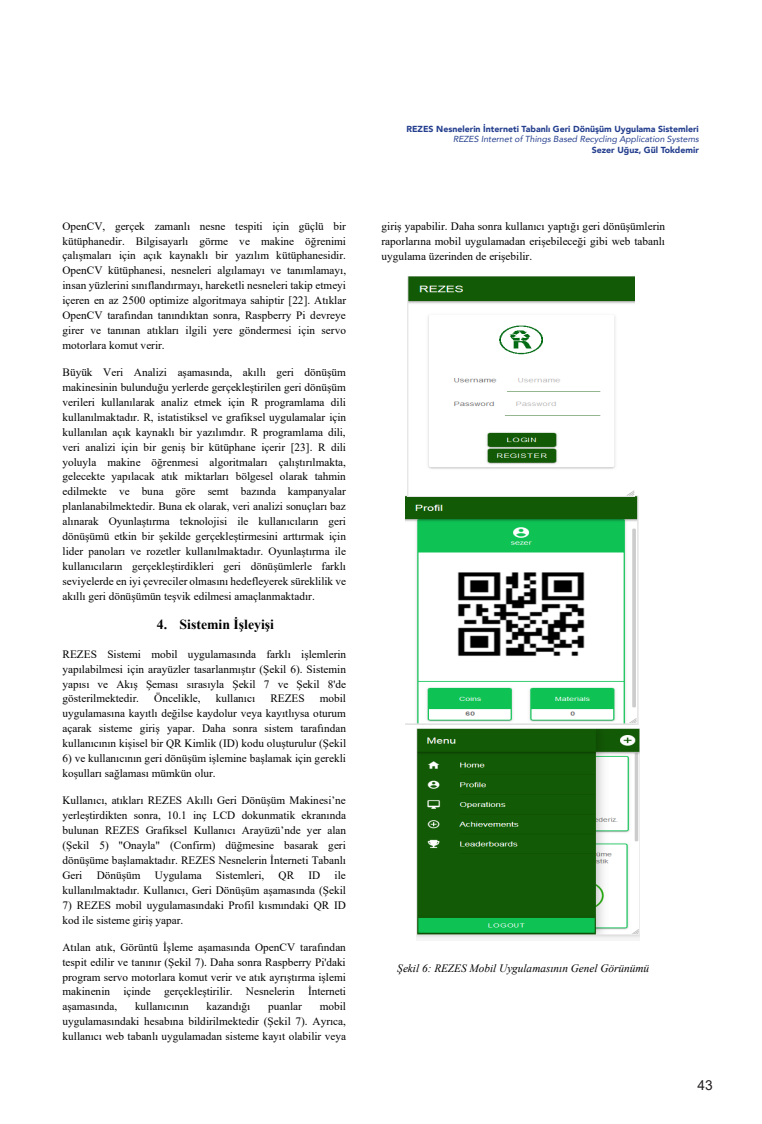
<style>
.page{position:relative;width:762px;height:1124px;background:#fff}
.page>*{position:absolute;margin:0;border:0;box-sizing:border-box;transform-origin:0 0}
.t1{font:700 13.75px "Times New Roman";color:#000}
.t2{font:13.75px "Arial";color:#231f20}
.t3{font:11.25px/14.9px "Times New Roman";color:#000;text-align:justify}
.t4{font:italic 11.25px "Times New Roman";color:#000}
.t5{font:900 8.75px "Avenir";color:#253f8e}
.t6{font:italic 8.75px "Avenir";color:#253f8e}
</style>
<div class="page">
<img style="left:416px;top:728px;width:223px;height:211px">
<img style="left:406px;top:495px;width:233px;height:229px">
<img style="left:408px;top:277px;width:227px;height:219px">
<p class="t3" style="left:63px;top:218px;width:285px">OpenCV, gerçek zamanlı nesne tespiti için güçlü bir kütüphanedir. Bilgisayarlı görme ve makine öğrenimi çalışmaları için açık kaynaklı bir yazılım kütüphanesidir.<br>OpenCV kütüphanesi, nesneleri algılamayı ve tanımlamayı, insan yüzlerini sınıflandırmayı, hareketli nesneleri takip etmeyi içeren en az 2500 optimize algoritmaya sahiptir [22]. Atıklar OpenCV tarafından tanındıktan sonra, Raspberry Pi devreye girer ve tanınan atıkları ilgili yere göndermesi için servo motorlara komut verir.</p>
<p class="t3" style="left:63px;top:364px;width:285px">Büyük Veri Analizi aşamasında, akıllı geri dönüşüm makinesinin bulunduğu yerlerde gerçekleştirilen geri dönüşüm verileri kullanılarak analiz etmek için R programlama dili kullanılmaktadır. R, istatistiksel ve grafiksel uygulamalar için kullanılan açık kaynaklı bir yazılımdır. R programlama dili, veri analizi için bir geniş bir kütüphane içerir [23]. R dili yoluyla makine öğrenmesi algoritmaları çalıştırılmakta, gelecekte yapılacak atık miktarları bölgesel olarak tahmin edilmekte ve buna göre semt bazında kampanyalar planlanabilmektedir. Buna ek olarak, veri analizi sonuçları baz alınarak Oyunlaştırma teknolojisi ile kullanıcıların geri dönüşümü etkin bir şekilde gerçekleştirmesini arttırmak için lider panoları ve rozetler kullanılmaktadır. Oyunlaştırma ile kullanıcıların gerçekleştirdikleri geri dönüşümlerle farklı seviyelerde en iyi çevreciler olmasını hedefleyerek süreklilik ve akıllı geri dönüşümün teşvik edilmesi amaçlanmaktadır.</p>
<p class="t1" style="left:157px;top:614px;width:119px">4. Sistemin İşleyişi</p>
<p class="t3" style="left:63px;top:646px;width:285px">REZES Sistemi mobil uygulamasında farklı işlemlerin yapılabilmesi için arayüzler tasarlanmıştır (Şekil 6). Sistemin yapısı ve Akış Şeması sırasıyla Şekil 7 ve Şekil 8'de gösterilmektedir.</p>
<p class="t3" style="left:154px;top:690px;width:48px">Öncelikle,</p>
<p class="t3" style="left:216px;top:690px;width:41px">kullanıcı</p>
<p class="t3" style="left:270px;top:690px;width:36px">REZES</p>
<p class="t3" style="left:63px;top:690px;width:285px;text-indent:257px">mobil uygulamasına kayıtlı değilse kaydolur veya kayıtlıysa oturum açarak sisteme giriş yapar. Daha sonra sistem tarafından kullanıcının kişisel bir QR Kimlik (ID) kodu oluşturulur (Şekil</p>
<p class="t3" style="left:63px;top:750px;width:285px">6) ve kullanıcının geri dönüşüm işlemine başlamak için gerekli koşulları sağlaması mümkün olur.</p>
<p class="t3" style="left:63px;top:792px;width:285px">Kullanıcı, atıkları REZES Akıllı Geri Dönüşüm Makinesi’ne yerleştirdikten sonra, 10.1 inç LCD dokunmatik ekranında bulunan REZES Grafiksel Kullanıcı Arayüzü’nde yer alan (Şekil 5) "Onayla" (Confirm) düğmesine basarak geri dönüşüme başlamaktadır. REZES Nesnelerin İnterneti Tabanlı Geri</p>
<p class="t3" style="left:63px;top:866px;width:285px;text-align:right">ile<br>kullanılmaktadır. Kullanıcı, Geri Dönüşüm aşamasında (Şekil</p>
<p class="t3" style="left:63px;top:896px;width:285px">7) REZES mobil uygulamasındaki Profil kısmındaki QR ID kod ile sisteme giriş yapar.</p>
<p class="t3" style="left:63px;top:938px;width:285px">Atılan atık, Görüntü İşleme aşamasında OpenCV tarafından tespit edilir ve tanınır (Şekil 7). Daha sonra Raspberry Pi'daki program servo motorlara komut verir ve atık ayrıştırma işlemi makinenin içinde gerçekleştirilir. Nesnelerin İnterneti aşamasında,</p>
<p class="t3" style="left:97px;top:866px;width:45px">Dönüşüm</p>
<p class="t3" style="left:155px;top:866px;width:48px">Uygulama</p>
<p class="t3" style="left:216px;top:866px;width:50px">Sistemleri,</p>
<p class="t3" style="left:279px;top:866px;width:17px">QR</p>
<p class="t3" style="left:308px;top:866px;width:13px">ID</p>
<p class="t3" style="left:63px;top:998px;width:285px;text-indent:257px">mobil uygulamasındaki hesabına bildirilmektedir (Şekil 7). Ayrıca, kullanıcı web tabanlı uygulamadan sisteme kayıt olabilir veya</p>
<p class="t3" style="left:135px;top:998px;width:55px">kullanıcının</p>
<p class="t3" style="left:207px;top:998px;width:45px">kazandığı</p>
<p class="t3" style="left:268px;top:998px;width:35px">puanlar</p>
<p class="t5" style="left:406px;top:121px;width:294px">REZES Nesnelerin İnterneti Tabanlı Geri Dönüşüm Uygulama Sistemleri</p>
<p class="t6" style="left:453px;top:134px;width:247px">REZES Internet of Things Based Recycling Application Systems</p>
<p class="t5" style="left:592px;top:142px;width:109px">Sezer Uğuz, Gül Tokdemir</p>
<p class="t3" style="left:381px;top:218px;width:285px">giriş yapabilir. Daha sonra kullanıcı yaptığı geri dönüşümlerin raporlarına mobil uygulamadan erişebileceği gibi web tabanlı uygulama üzerinden de erişebilir.</p>
<p class="t4" style="left:397px;top:960px;width:253px">Şekil 6: REZES Mobil Uygulamasının Genel Görünümü</p>
<p class="t2" style="left:697px;top:1075px;width:17px">43</p>
</div>
